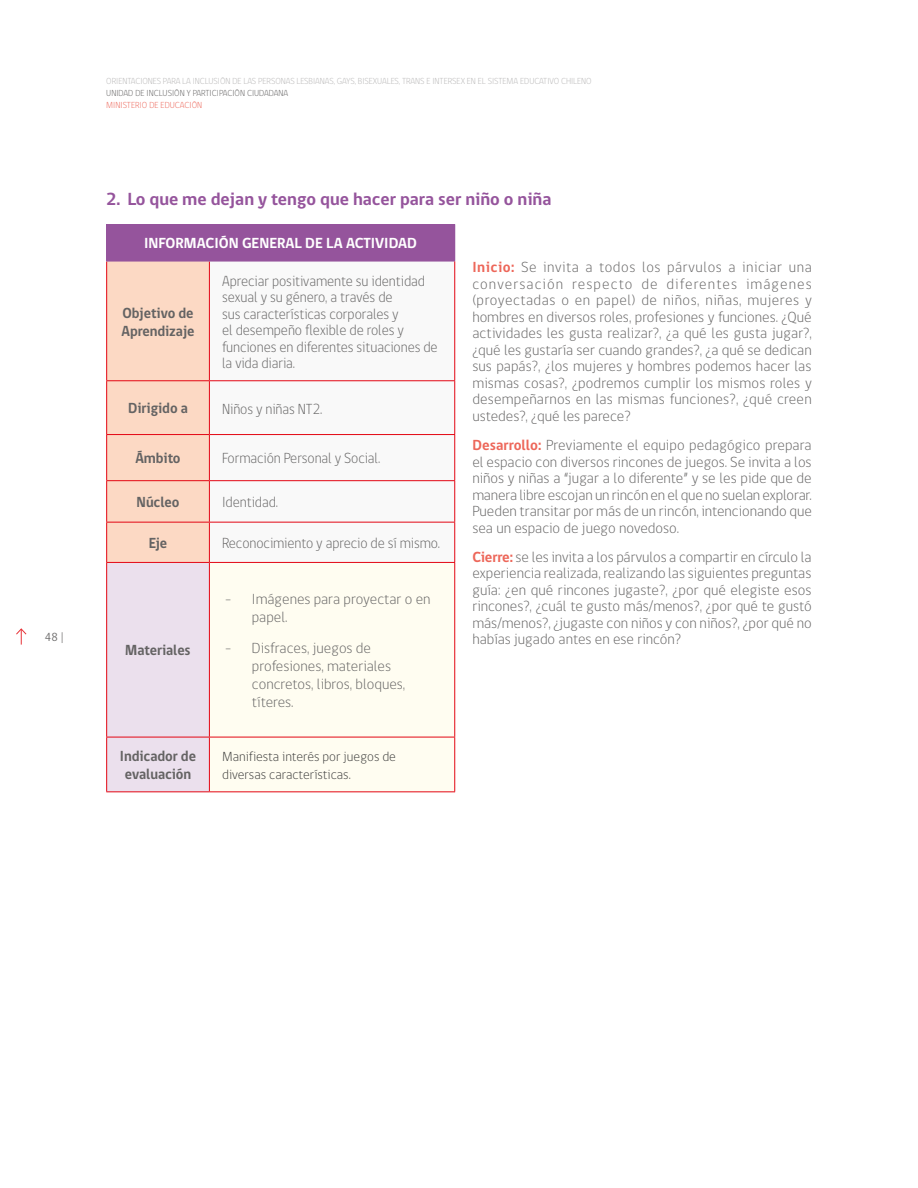
<style>
.page{position:relative;width:918px;height:1188px;background:#fff}
.page>*{position:absolute;margin:0;border:0;box-sizing:border-box;transform-origin:0 0}
.subnumero{font:700 18px "gob CL";color:#95549c}
.texto{font:300 15px/16.5px "gob CL";letter-spacing:-.005em;color:#646363;text-align:justify}
.texto-2{font:300 15px/16.5px "gob CL";letter-spacing:-.005em;color:#646363;scale:.95 1}
.texto-3{font:700 15px/18px "gob CL";letter-spacing:-.005em;color:#646363;scale:.95 1}
.texto-4{font:700 15px "gob CL";color:#fff}
.texto-5{font:300 13.5px/18px "gob CL";color:#3c3c3b}
.t1{font:12px "gob CL";color:#706f6f}
.t2{font:300 9px "gob CL";letter-spacing:-.005em;color:#b8b7b7}
.t3{font:300 9px "gob CL";color:#646363}
.t4{font:300 9px "gob CL";color:#ed675a}
.s1{font-weight:700;color:#ed675a}
</style>
<div class="page">
<svg style="left:16px;top:628px;width:11px;height:17px"></svg>
<div style="left:107px;top:224px;width:348px;height:37px;background:#95549c"></div>
<svg style="left:210px;top:381px;width:244px;height:181px"></svg>
<svg style="left:107px;top:262px;width:102px;height:529px;background:#f4dad4"></svg>
<div style="left:210px;top:563px;width:244px;height:228px;background:#fffdf1"></div>
<hr style="left:106px;top:261px;width:1px;height:119px;background:#e30613">
<hr style="left:209px;top:261px;width:1px;height:119px;background:#e30613">
<hr style="left:106px;top:380px;width:103px;height:1px;background:#e30613">
<hr style="left:106px;top:381px;width:1px;height:53px;background:#e30613">
<hr style="left:209px;top:380px;width:246px;height:1px;background:#e30613">
<hr style="left:209px;top:381px;width:1px;height:53px;background:#e30613">
<hr style="left:106px;top:434px;width:103px;height:1px;background:#e30613">
<hr style="left:106px;top:435px;width:1px;height:45px;background:#e30613">
<hr style="left:209px;top:434px;width:246px;height:1px;background:#e30613">
<hr style="left:209px;top:435px;width:1px;height:45px;background:#e30613">
<hr style="left:106px;top:480px;width:103px;height:1px;background:#e30613">
<hr style="left:106px;top:481px;width:1px;height:41px;background:#e30613">
<hr style="left:209px;top:480px;width:246px;height:1px;background:#e30613">
<hr style="left:209px;top:481px;width:1px;height:41px;background:#e30613">
<hr style="left:106px;top:522px;width:103px;height:1px;background:#e30613">
<hr style="left:106px;top:523px;width:1px;height:39px;background:#e30613">
<hr style="left:209px;top:522px;width:246px;height:1px;background:#e30613">
<hr style="left:209px;top:523px;width:1px;height:39px;background:#e30613">
<hr style="left:106px;top:563px;width:1px;height:174px;background:#e30613">
<hr style="left:209px;top:563px;width:1px;height:174px;background:#e30613">
<hr style="left:106px;top:737px;width:1px;height:54px;background:#e30613">
<hr style="left:209px;top:737px;width:1px;height:54px;background:#e30613">
<hr style="left:106px;top:224px;width:1px;height:37px;background:#95549c">
<hr style="left:106px;top:261px;width:103px;height:1px;background:#95549c">
<hr style="left:209px;top:261px;width:246px;height:1px;background:#95549c">
<hr style="left:454px;top:261px;width:1px;height:119px;background:#e30613">
<hr style="left:454px;top:381px;width:1px;height:53px;background:#e30613">
<hr style="left:454px;top:435px;width:1px;height:45px;background:#e30613">
<hr style="left:454px;top:481px;width:1px;height:41px;background:#e30613">
<hr style="left:454px;top:523px;width:1px;height:39px;background:#e30613">
<hr style="left:454px;top:563px;width:1px;height:174px;background:#e30613">
<hr style="left:454px;top:737px;width:1px;height:54px;background:#e30613">
<hr style="left:106px;top:562px;width:103px;height:1px;background:#e30613">
<hr style="left:209px;top:562px;width:246px;height:1px;background:#e30613">
<hr style="left:106px;top:737px;width:103px;height:1px;background:#e30613">
<hr style="left:209px;top:737px;width:246px;height:1px;background:#e30613">
<hr style="left:106px;top:791px;width:103px;height:1px;background:#e30613">
<hr style="left:209px;top:791px;width:246px;height:1px;background:#e30613">
<p class="t1" style="left:45px;top:629px;width:21px">48 |</p>
<p class="t2" style="left:106px;top:75px;width:487px">ORIENTACIONES PARA LA INCLUSIÓN DE LAS PERSONAS LESBIANAS, GAYS, BISEXUALES, TRANS E INTERSEX EN EL SISTEMA EDUCATIVO CHILENO</p>
<p class="t3" style="left:106px;top:87px;width:183px">UNIDAD DE INCLUSIÓN Y PARTICIPACIÓN CIUDADANA</p>
<p class="t4" style="left:106px;top:98px;width:97px">MINISTERIO DE EDUCACIÓN</p>
<p class="subnumero" style="left:106px;top:187px;width:447px">2. Lo que me dejan y tengo que hacer para ser niño o niña</p>
<p class="texto-4" style="left:144px;top:233px;width:274px">INFORMACIÓN GENERAL DE LA ACTIVIDAD</p>
<p class="texto-3" style="left:122px;top:304px;width:78px">Objetivo de<br>Aprendizaje</p>
<p class="texto-2" style="left:222px;top:273px;width:228px">Apreciar positivamente su identidad sexual y su género, a través de<br>sus características corporales y<br>el desempeño flexible de roles y funciones en diferentes situaciones de la vida diaria.</p>
<p class="texto-3" style="left:128px;top:400px;width:64px">Dirigido a</p>
<p class="texto-2" style="left:222px;top:401px;width:107px">Niños y niñas NT2.</p>
<p class="texto-3" style="left:135px;top:450px;width:49px">Ámbito</p>
<p class="texto-2" style="left:222px;top:451px;width:168px">Formación Personal y Social.</p>
<p class="texto-3" style="left:137px;top:493px;width:47px">Núcleo</p>
<p class="texto-2" style="left:222px;top:494px;width:60px">Identidad.</p>
<p class="texto-3" style="left:149px;top:534px;width:21px">Eje</p>
<p class="texto-2" style="left:222px;top:535px;width:231px">Reconocimiento y aprecio de sí mismo.</p>
<p class="texto-3" style="left:125px;top:642px;width:70px">Materiales</p>
<p class="texto" style="left:225px;top:591px;width:8px">−</p>
<p class="texto" style="left:252px;top:591px;width:180px;line-height:18px">Imágenes para proyectar o en papel.</p>
<p class="texto" style="left:225px;top:640px;width:8px">−</p>
<p class="texto" style="left:252px;top:639px;width:155px;line-height:18px;text-align:left">Disfraces, juegos de profesiones, materiales concretos, libros, bloques, títeres.</p>
<p class="texto-3" style="left:120px;top:747px;width:82px;text-align:center">Indicador de evaluación</p>
<p class="texto-5" style="left:222px;top:748px;width:175px">Manifiesta interés por juegos de diversas características.</p>
<p class="texto" style="left:472px;top:259px;width:341px"><span class="s1">Inicio:</span> Se invita a todos los párvulos a iniciar una conversación respecto de diferentes imágenes (proyectadas o en papel) de niños, niñas, mujeres y hombres en diversos roles, profesiones y funciones. ¿Qué actividades les gusta realizar?, ¿a qué les gusta jugar?, ¿qué les gustaría ser cuando grandes?, ¿a qué se dedican sus papás?, ¿los mujeres y hombres podemos hacer las mismas cosas?, ¿podremos cumplir los mismos roles y desempeñarnos en las mismas funciones?, ¿qué creen ustedes?, ¿qué les parece?</p>
<p class="texto" style="left:472px;top:437px;width:341px"><span class="s1">Desarrollo:</span> Previamente el equipo pedagógico prepara el espacio con diversos rincones de juegos. Se invita a los niños y niñas a “jugar a lo diferente” y se les pide que de manera libre escojan un rincón en el que no suelan explorar.<br>Pueden transitar por más de un rincón, intencionando que sea un espacio de juego novedoso.</p>
<p class="texto" style="left:472px;top:549px;width:341px"><span class="s1">Cierre:</span> se les invita a los párvulos a compartir en círculo la experiencia realizada, realizando las siguientes preguntas guía: ¿en qué rincones jugaste?, ¿por qué elegiste esos rincones?, ¿cuál te gusto más/menos?, ¿por qué te gustó más/menos?, ¿jugaste con niños y con niños?, ¿por qué no habías jugado antes en ese rincón?</p>
</div>
